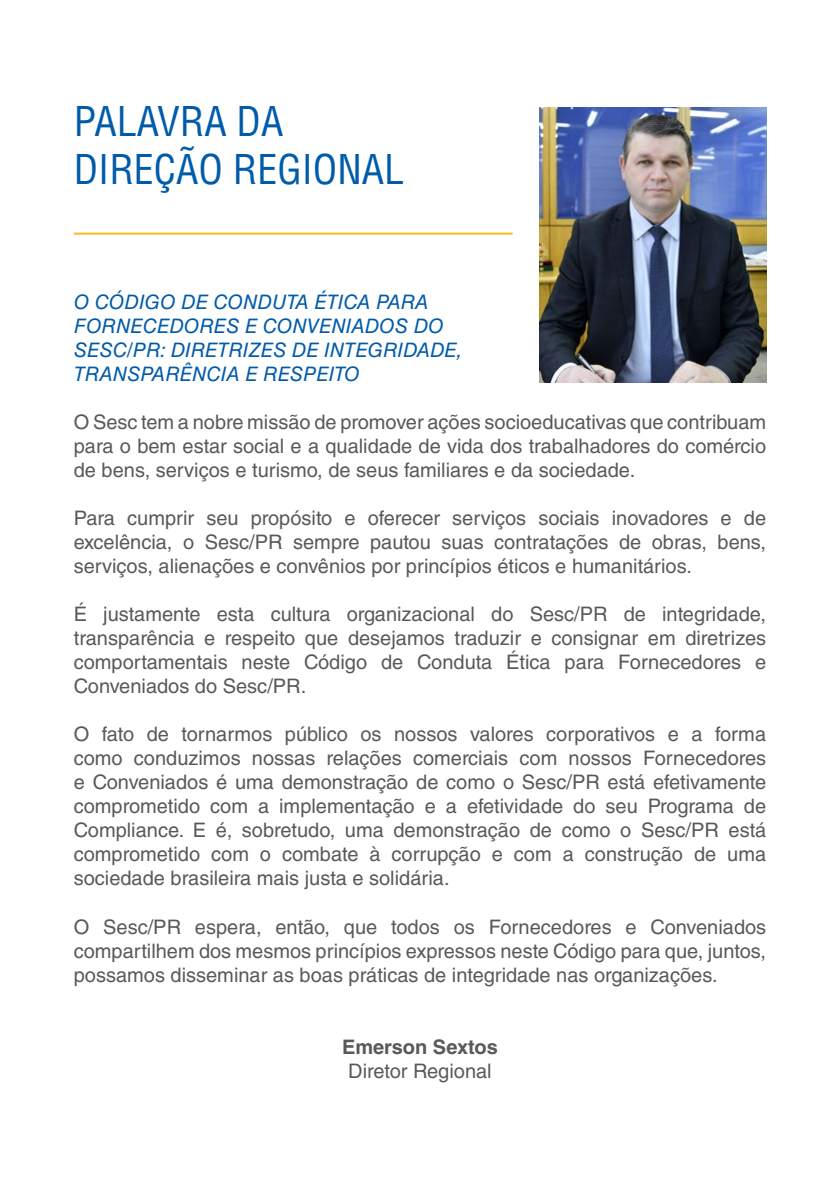
<style>
.page{position:relative;width:840px;height:1191px;background:#fff}
.page>*{position:absolute;margin:0;border:0;box-sizing:border-box;transform-origin:0 0}
.t1{font:condensed 40px/48px "Helvetica LT Std";color:#005baa}
.t2{font:20px/24px "Helvetica LT Std";color:#58595b;text-align:justify}
.t3{font:italic 20px/24px "Helvetica LT Std";color:#005baa}
.t4{font:700 20px "Helvetica LT Std";color:#58595b}
</style>
<div class="page">
<hr style="left:74px;top:233px;width:438px;height:2px;background:#fdb913">
<img style="left:539px;top:107px;width:226px;height:275px">
<h1 class="t1" style="left:74px;top:97px;width:332px">PALAVRA DA<br>DIREÇÃO REGIONAL</h1>
<p class="t3" style="left:74px;top:290px;width:390px">O CÓDIGO DE CONDUTA ÉTICA PARA<br>FORNECEDORES E CONVENIADOS DO<br>SESC/PR: DIRETRIZES DE INTEGRIDADE,<br>TRANSPARÊNCIA E RESPEITO</p>
<p class="t2" style="left:74px;top:410px;width:693px">O Sesc tem a nobre missão de promover ações socioeducativas que contribuam para o bem estar social e a qualidade de vida dos trabalhadores do comércio de bens, serviços e turismo, de seus familiares e da sociedade.</p>
<p class="t2" style="left:74px;top:506px;width:693px">Para cumprir seu propósito e oferecer serviços sociais inovadores e de excelência, o Sesc/PR sempre pautou suas contratações de obras, bens, serviços, alienações e convênios por princípios éticos e humanitários.</p>
<p class="t2" style="left:74px;top:602px;width:693px">É justamente esta cultura organizacional do Sesc/PR de integridade, transparência e respeito que desejamos traduzir e consignar em diretrizes comportamentais neste Código de Conduta Ética para Fornecedores e Conveniados do Sesc/PR.</p>
<p class="t2" style="left:74px;top:722px;width:693px">O fato de tornarmos público os nossos valores corporativos e a forma como conduzimos nossas relações comerciais com nossos Fornecedores e Conveniados é uma demonstração de como o Sesc/PR está efetivamente comprometido com a implementação e a efetividade do seu Programa de Compliance. E é, sobretudo, uma demonstração de como o Sesc/PR está comprometido com o combate à corrupção e com a construção de uma sociedade brasileira mais justa e solidária.</p>
<p class="t2" style="left:74px;top:914px;width:693px">O Sesc/PR espera, então, que todos os Fornecedores e Conveniados compartilhem dos mesmos princípios expressos neste Código para que, juntos, possamos disseminar as boas práticas de integridade nas organizações.</p>
<p class="t4" style="left:342px;top:1034px;width:157px">Emerson Sextos</p>
<p class="t2" style="left:348px;top:1058px;width:145px">Diretor Regional</p>
</div>
